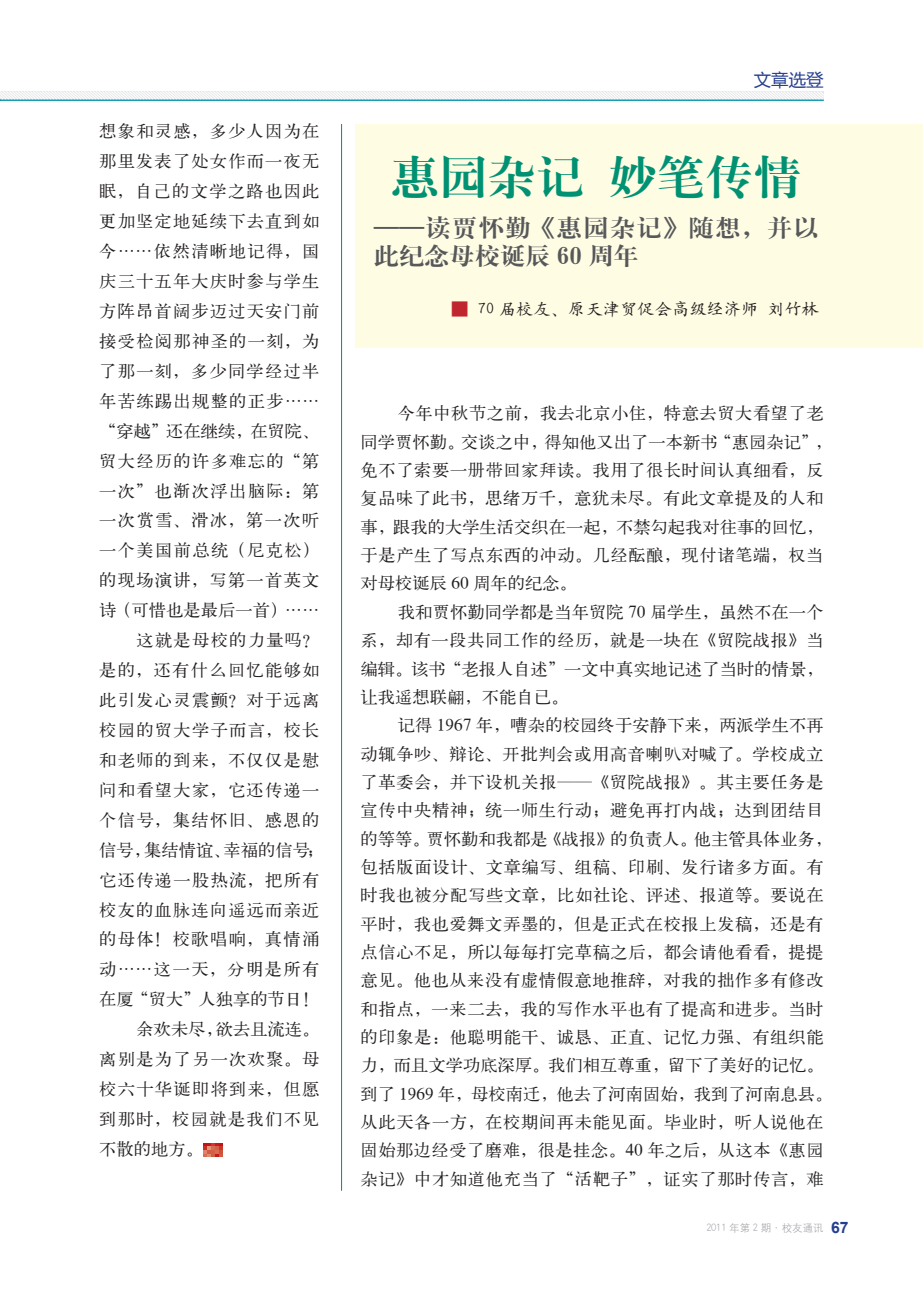
<style>
.page{position:relative;width:923px;height:1290px;background:#fff}
.page>*{position:absolute;margin:0;border:0;box-sizing:border-box;transform-origin:0 0}
.t1{font:46.9px "H Ya 4 gj";color:#009173}
.t2{font:24.5px/28.3px "H Ya 4 gj";letter-spacing:.025em;color:#57585a}
.t3{font:17.5px "Microsoft Ya Hei";color:#253f8e}
.t4{font:16.8px/28.3px "H Ya 1 gj";letter-spacing:.035em;color:#231f20}
.t5{font:16.8px "H Ya 1 gj";letter-spacing:.075em;color:#231f20}
.t6{font:16.8px "H Ya 1 gj";color:#231f20}
.t7{font:16.8px "H Ya 1 gj";letter-spacing:.065em;color:#231f20}
.t8{font:16.8px "H Ya 1 gj";letter-spacing:.08em;color:#231f20}
.t9{font:16.8px "H Yc 1 gj";color:#231f20}
.t10{font:16.8px "H Ya 1 gj";letter-spacing:.07em;color:#231f20}
.t11{font:10.5px "H Yg 2 gj";color:#a8a9ad}
.s1{color:#c0262d}
.s2{font-family:"Arial";font-weight:700;font-size:15.75px;color:#253f8e}
</style>
<div class="page">
<div style="left:356px;top:124px;width:567px;height:223px;background:#fffce4"></div>
<img style="left:203px;top:1144px;width:19px;height:13px">
<hr style="left:341px;top:124px;width:1px;height:1067px;background:#00879a">
<svg style="left:0;top:91px;width:824px;height:10px"></svg>
<p class="t5" style="left:99px;top:123px;width:222px">想象和灵感，多少人因为在</p>
<p class="t7" style="left:99px;top:153px;width:222px">那里发表了处女作而一夜无</p>
<p class="t5" style="left:99px;top:183px;width:222px">眠，自己的文学之路也因此</p>
<p class="t7" style="left:99px;top:213px;width:222px">更加坚定地延续下去直到如</p>
<p class="t8" style="left:99px;top:243px;width:222px">今……依然清晰地记得，国</p>
<p class="t7" style="left:99px;top:273px;width:222px">庆三十五年大庆时参与学生</p>
<p class="t7" style="left:99px;top:303px;width:222px">方阵昂首阔步迈过天安门前</p>
<p class="t5" style="left:99px;top:332px;width:222px">接受检阅那神圣的一刻，为</p>
<p class="t5" style="left:99px;top:362px;width:222px">了那一刻，多少同学经过半</p>
<p class="t5" style="left:99px;top:392px;width:222px">年苦练踢出规整的正步……</p>
<p class="t6" style="left:99px;top:422px;width:222px">“穿越”还在继续，在贸院、</p>
<p class="t5" style="left:99px;top:452px;width:222px">贸大经历的许多难忘的“第</p>
<p class="t5" style="left:99px;top:482px;width:222px">一次”也渐次浮出脑际：第</p>
<p class="t8" style="left:99px;top:512px;width:222px">一次赏雪、滑冰，第一次听</p>
<p class="t5" style="left:99px;top:542px;width:222px">一个美国前总统（尼克松）</p>
<p class="t5" style="left:99px;top:572px;width:222px">的现场演讲，写第一首英文</p>
<p class="t6" style="left:99px;top:602px;width:222px">诗（可惜也是最后一首）……</p>
<p class="t10" style="left:136px;top:632px;width:185px">这就是母校的力量吗？</p>
<p class="t5" style="left:99px;top:662px;width:222px">是的，还有什么回忆能够如</p>
<p class="t5" style="left:99px;top:691px;width:222px">此引发心灵震颤？对于远离</p>
<p class="t5" style="left:99px;top:721px;width:222px">校园的贸大学子而言，校长</p>
<p class="t5" style="left:99px;top:751px;width:222px">和老师的到来，不仅仅是慰</p>
<p class="t5" style="left:99px;top:781px;width:222px">问和看望大家，它还传递一</p>
<p class="t8" style="left:99px;top:811px;width:222px">个信号，集结怀旧、感恩的</p>
<p class="t6" style="left:99px;top:841px;width:226px">信号，集结情谊、幸福的信号；</p>
<p class="t5" style="left:99px;top:871px;width:222px">它还传递一股热流，把所有</p>
<p class="t7" style="left:99px;top:901px;width:222px">校友的血脉连向遥远而亲近</p>
<p class="t8" style="left:99px;top:931px;width:222px">的母体！校歌唱响，真情涌</p>
<p class="t8" style="left:99px;top:961px;width:222px">动……这一天，分明是所有</p>
<p class="t6" style="left:99px;top:991px;width:222px">在厦“贸大”人独享的节日！</p>
<p class="t6" style="left:136px;top:1021px;width:185px">余欢未尽，欲去且流连。</p>
<p class="t5" style="left:99px;top:1051px;width:222px">离别是为了另一次欢聚。母</p>
<p class="t5" style="left:99px;top:1080px;width:222px">校六十华诞即将到来，但愿</p>
<p class="t5" style="left:99px;top:1110px;width:222px">到那时，校园就是我们不见</p>
<p class="t4" style="left:99px;top:1135px;width:105px">不散的地方。</p>
<p class="t3" style="left:753px;top:68px;width:71px">文章选登</p>
<h1 class="t1" style="left:391px;top:154px;width:412px">惠园杂记 妙笔传情</h1>
<h2 class="t2" style="left:374px;top:213px;width:447px">——读贾怀勤《惠园杂记》随想，并以此纪念母校诞辰 60 周年</h2>
<p class="t9" style="left:451px;top:300px;width:369px"><span class="s1">■</span> 70 届校友、原天津贸促会高级经济师 刘竹林</p>
<p class="t4" style="left:360px;top:399px;width:473px;text-indent:37px">今年中秋节之前，我去北京小住，特意去贸大看望了老同学贾怀勤。交谈之中，得知他又出了一本新书“惠园杂记”，免不了索要一册带回家拜读。我用了很长时间认真细看，反复品味了此书，思绪万千，意犹未尽。有此文章提及的人和事，跟我的大学生活交织在一起，不禁勾起我对往事的回忆，于是产生了写点东西的冲动。几经酝酿，现付诸笔端，权当对母校诞辰 60 周年的纪念。</p>
<p class="t4" style="left:360px;top:597px;width:465px;text-align:justify;text-indent:37px">我和贾怀勤同学都是当年贸院 70 届学生，虽然不在一个系，却有一段共同工作的经历，就是一块在《贸院战报》当编辑。该书“老报人自述”一文中真实地记述了当时的情景，让我遥想联翩，不能自已。</p>
<p class="t4" style="left:360px;top:711px;width:473px;text-indent:37px">记得 1967 年，嘈杂的校园终于安静下来，两派学生不再动辄争吵、辩论、开批判会或用高音喇叭对喊了。学校成立了革委会，并下设机关报——《贸院战报》。其主要任务是宣传中央精神；统一师生行动；避免再打内战；达到团结目的等等。贾怀勤和我都是《战报》的负责人。他主管具体业务，包括版面设计、文章编写、组稿、印刷、发行诸多方面。有时我也被分配写些文章，比如社论、评述、报道等。要说在平时，我也爱舞文弄墨的，但是正式在校报上发稿，还是有点信心不足，所以每每打完草稿之后，都会请他看看，提提意见。他也从来没有虚情假意地推辞，对我的拙作多有修改和指点，一来二去，我的写作水平也有了提高和进步。当时的印象是：他聪明能干、诚恳、正直、记忆力强、有组织能力，而且文学功底深厚。我们相互尊重，留下了美好的记忆。到了 1969 年，母校南迁，他去了河南固始，我到了河南息县。从此天各一方，在校期间再未能见面。毕业时，听人说他在固始那边经受了磨难，很是挂念。40 年之后，从这本《惠园杂记》中才知道他充当了“活靶子”，证实了那时传言，难</p>
<p class="t11" style="left:706px;top:1222px;width:144px">2011 年第 2 期·校友通讯 <span class="s2">67</span></p>
</div>
